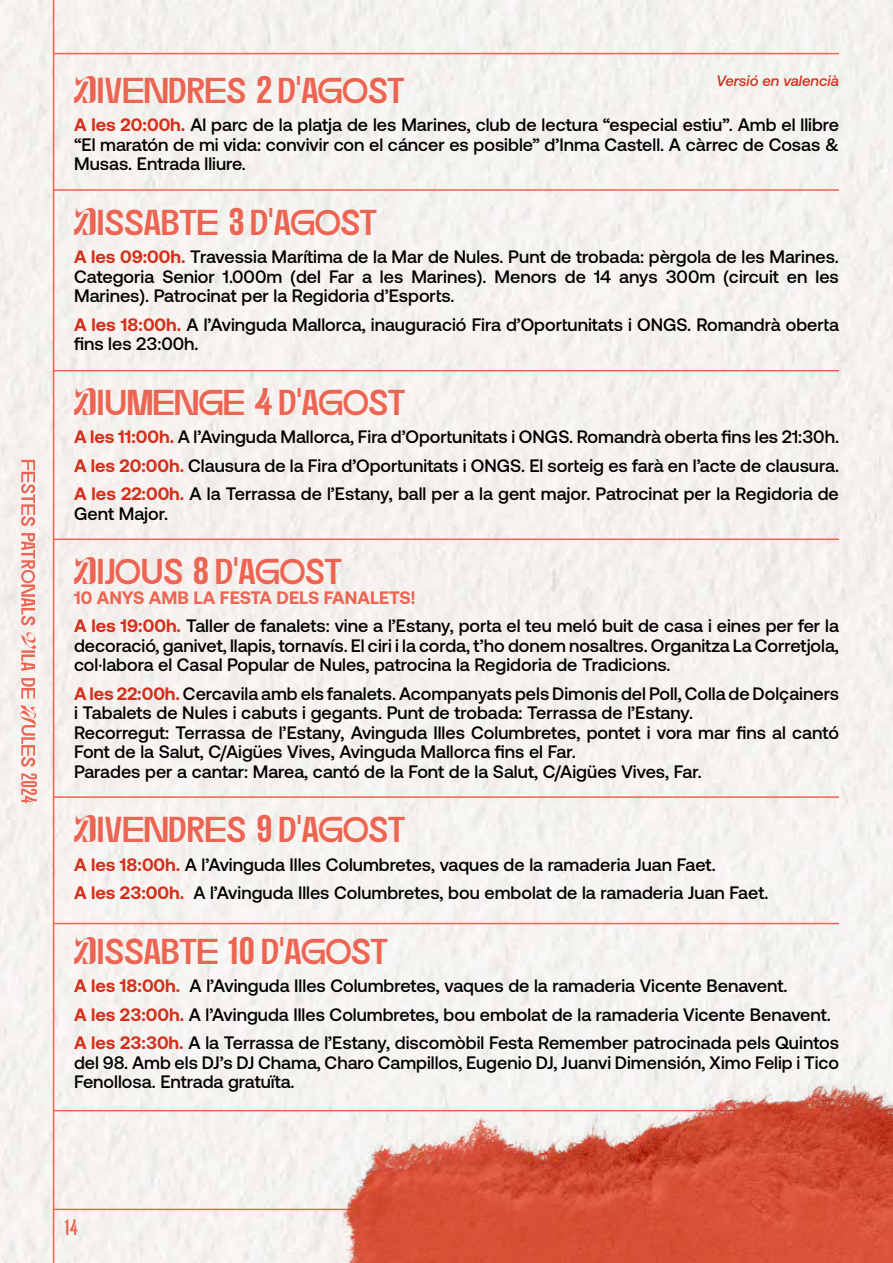
<style>
.page{position:relative;width:893px;height:1263px;background:#fff}
.page>*{position:absolute;margin:0;border:0;box-sizing:border-box;transform-origin:0 0}
.t1{font:36px "Dirtyline 36 Daysoftype 2022";color:#ec6452}
.t2{font:500 18px/19.5px "Aeonik";color:#000}
.t3{font:500 16.5px "Tusker Grotesk 4500";color:#ec6452}
.t4{font:italic 500 15px "Aeonik";color:#d3301b}
.s1{font-family:"Tusker Grotesk 6500";font-weight:500;font-size:28.5px}
.s2{font-weight:700;color:#d3301b}
.s3{font-weight:700;color:#ec6452}
</style>
<div class="page">
<hr style="left:53px;top:0;width:1px;height:1263px;background:#ec6452">
<hr style="left:54px;top:53px;width:785px;height:1px;background:#ec6452">
<hr style="left:54px;top:1209px;width:785px;height:1px;background:#ec6452">
<svg style="left:20px;top:460px;width:17px;height:343px"></svg>
<hr style="left:54px;top:189px;width:785px;height:2px;background:#ec6452">
<hr style="left:54px;top:370px;width:785px;height:1px;background:#ec6452">
<hr style="left:54px;top:538px;width:785px;height:2px;background:#ec6452">
<hr style="left:54px;top:796px;width:785px;height:2px;background:#ec6452">
<hr style="left:54px;top:923px;width:785px;height:1px;background:#ec6452">
<hr style="left:54px;top:1110px;width:785px;height:1px;background:#ec6452">
<img style="left:277px;top:1016px;width:616px;height:247px">
<p class="t4" style="left:717px;top:72px;width:124px">Versió en valencià</p>
<h1 class="t1" style="left:74px;top:69px;width:332px">Divendres <span class="s1">2</span> d'agost</h1>
<p class="t2" style="left:74px;top:115px;width:766px;text-align:justify"><span class="s2">A les 20:00h.</span> Al parc de la platja de les Marines, club de lectura “especial estiu”. Amb el llibre “El maratón de mi vida: convivir con el cáncer es posible” d’Inma Castell. A càrrec de Cosas &amp; Musas. Entrada lliure.</p>
<h1 class="t1" style="left:74px;top:201px;width:305px">Dissabte <span class="s1">3</span> d'agost</h1>
<p class="t2" style="left:74px;top:247px;width:766px;text-align:justify"><span class="s2">A les 09:00h.</span> Travessia Marítima de la Mar de Nules. Punt de trobada: pèrgola de les Marines.<br>Categoria Senior 1.000m (del Far a les Marines). Menors de 14 anys 300m (circuit en les Marines). Patrocinat per la Regidoria d’Esports.</p>
<p class="t2" style="left:74px;top:315px;width:766px"><span class="s2">A les 18:00h.</span> A l’Avinguda Mallorca, inauguració Fira d’Oportunitats i ONGS. Romandrà oberta fins les 23:00h.</p>
<h1 class="t1" style="left:74px;top:381px;width:333px">Diumenge <span class="s1">4</span> d'agost</h1>
<p class="t2" style="left:74px;top:423px;width:766px;line-height:28.5px;text-align:justify"><span class="s2">A les 11:00h.</span> A l’Avinguda Mallorca, Fira d’Oportunitats i ONGS. Romandrà oberta fins les 21:30h.<br><span class="s2">A les 20:00h.</span> Clausura de la Fira d’Oportunitats i ONGS. El sorteig es farà en l’acte de clausura.<br><span class="s2">A les 22:00h.</span> A la Terrassa de l’Estany, ball per a la gent major. Patrocinat per la Regidoria de</p>
<p class="t2" style="left:74px;top:504px;width:96px">Gent Major.</p>
<h1 class="t1" style="left:74px;top:550px;width:270px">Dijous <span class="s1">8</span> d'agost</h1>
<p class="t2" style="left:74px;top:583px;width:766px;line-height:28.5px"><span class="s3">10 ANYS AMB LA FESTA DELS FANALETS!<br></span><span class="s2">A les 19:00h.</span> Taller de fanalets: vine a l’Estany, porta el teu meló buit de casa i eines per fer la</p>
<p class="t2" style="left:74px;top:636px;width:766px">decoració, ganivet, llapis, tornavís. El ciri i la corda, t’ho donem nosaltres. Organitza La Corretjola, col·labora el Casal Popular de Nules, patrocina la Regidoria de Tradicions.</p>
<p class="t2" style="left:74px;top:684px;width:766px"><span class="s2">A les 22:00h.</span> Cercavila amb els fanalets. Acompanyats pels Dimonis del Poll, Colla de Dolçainers i Tabalets de Nules i cabuts i gegants. Punt de trobada: Terrassa de l’Estany.<br>Recorregut: Terrassa de l’Estany, Avinguda Illes Columbretes, pontet i vora mar fins al cantó Font de la Salut, C/Aigües Vives, Avinguda Mallorca fins el Far.<br>Parades per a cantar: Marea, cantó de la Font de la Salut, C/Aigües Vives, Far.</p>
<h1 class="t1" style="left:74px;top:808px;width:333px">Divendres <span class="s1">9</span> d'agost</h1>
<p class="t2" style="left:74px;top:850px;width:696px;line-height:28.5px"><span class="s2">A les 18:00h.</span> A l’Avinguda Illes Columbretes, vaques de la ramaderia Juan Faet.<br><span class="s2">A les 23:00h.</span> A l’Avinguda Illes Columbretes, bou embolat de la ramaderia Juan Faet.</p>
<h1 class="t1" style="left:74px;top:930px;width:316px">Dissabte <span class="s1">10</span> d'agost</h1>
<p class="t2" style="left:74px;top:972px;width:766px;line-height:28.5px"><span class="s2">A les 18:00h.</span> A l’Avinguda Illes Columbretes, vaques de la ramaderia Vicente Benavent.<br><span class="s2">A les 23:00h.</span> A l’Avinguda Illes Columbretes, bou embolat de la ramaderia Vicente Benavent.<br><span class="s2">A les 23:30h.</span> A la Terrassa de l’Estany, discomòbil Festa Remember patrocinada pels Quintos</p>
<p class="t2" style="left:74px;top:1053px;width:766px">del 98. Amb els DJ’s DJ Chama, Charo Campillos, Eugenio DJ, Juanvi Dimensión, Ximo Felip i Tico<br>Fenollosa. Entrada gratuïta.</p>
<p class="t3" style="left:65px;top:1218px;width:14px">14</p>
</div>
